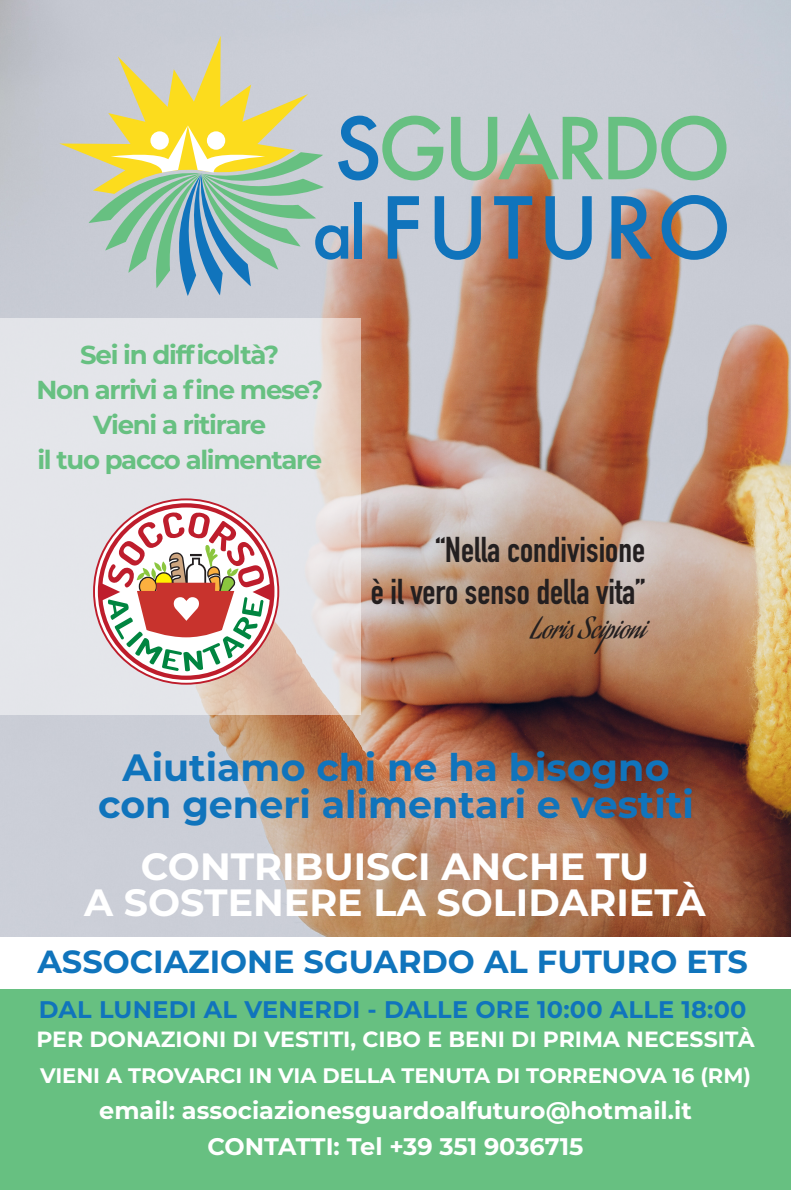
<style>
.page{position:relative;width:791px;height:1191px;background:#fff}
.page>*{position:absolute;margin:0;border:0;box-sizing:border-box;transform-origin:0 0}
.t1{font:700 38px "Montserrat";color:#1074bc}
.t2{font:700 38px "Montserrat";color:#fff}
.t3{font:700 35.4px "DIN Condensed";color:#231f20}
.t4{font:700 32px "Montserrat";color:#1074bc}
.t5{font:28.4px "Aguafina Script";color:#231f20}
.t6{font:700 26px "Montserrat";letter-spacing:-.05em;color:#67c081}
.t7{font:700 24px "Montserrat";color:#fff}
.t8{font:700 24px "Montserrat";letter-spacing:.01em;color:#1074bc}
.t9{font:700 22px "Montserrat";color:#fff}
.t10{font:700 21px "Montserrat";color:#fff}
</style>
<div class="page">
<img style="left:0;top:0;width:791px;height:936px">
<div style="left:0;top:989px;width:791px;height:201px;background:#67c081"></div>
<svg style="left:59px;top:36px;width:249px;height:158px;background:#d0ceb5"></svg>
<svg style="left:89px;top:113px;width:638px;height:183px;background:#a7b6a7"></svg>
<svg style="left:0;top:318px;width:360px;height:396px;background:#e4e1e2"></svg>
<svg style="left:93px;top:498px;width:186px;height:186px"></svg>
<p class="t6" style="left:80px;top:336px;width:200px">Sei in difficoltà?</p>
<p class="t6" style="left:37px;top:371px;width:288px">Non arrivi a fine mese?</p>
<p class="t6" style="left:93px;top:406px;width:175px">Vieni a ritirare</p>
<p class="t6" style="left:37px;top:441px;width:286px">il tuo pacco alimentare</p>
<p class="t3" style="left:435px;top:525px;width:211px">“Nella condivisione</p>
<p class="t3" style="left:371px;top:568px;width:276px">è il vero senso della vita”</p>
<p class="t5" style="left:530px;top:612px;width:116px">Loris Scipioni</p>
<p class="t1" style="left:123px;top:740px;width:548px">Aiutiamo chi ne ha bisogno</p>
<p class="t1" style="left:98px;top:777px;width:597px">con generi alimentari e vestiti</p>
<p class="t2" style="left:141px;top:839px;width:510px">CONTRIBUISCI ANCHE TU</p>
<p class="t2" style="left:84px;top:875px;width:623px">A SOSTENERE LA SOLIDARIETÀ</p>
<p class="t4" style="left:37px;top:938px;width:712px">ASSOCIAZIONE SGUARDO AL FUTURO ETS</p>
<p class="t8" style="left:39px;top:992px;width:709px">DAL LUNEDI AL VENERDI - DALLE ORE 10:00 ALLE 18:00</p>
<p class="t9" style="left:36px;top:1022px;width:720px">PER DONAZIONI DI VESTITI, CIBO E BENI DI PRIMA NECESSITÀ</p>
<p class="t10" style="left:40px;top:1060px;width:712px">VIENI A TROVARCI IN VIA DELLA TENUTA DI TORRENOVA 16 (RM)</p>
<p class="t7" style="left:99px;top:1092px;width:594px">email: associazionesguardoalfuturo@hotmail.it</p>
<p class="t7" style="left:207px;top:1128px;width:378px">CONTATTI: Tel +39 351 9036715</p>
</div>
